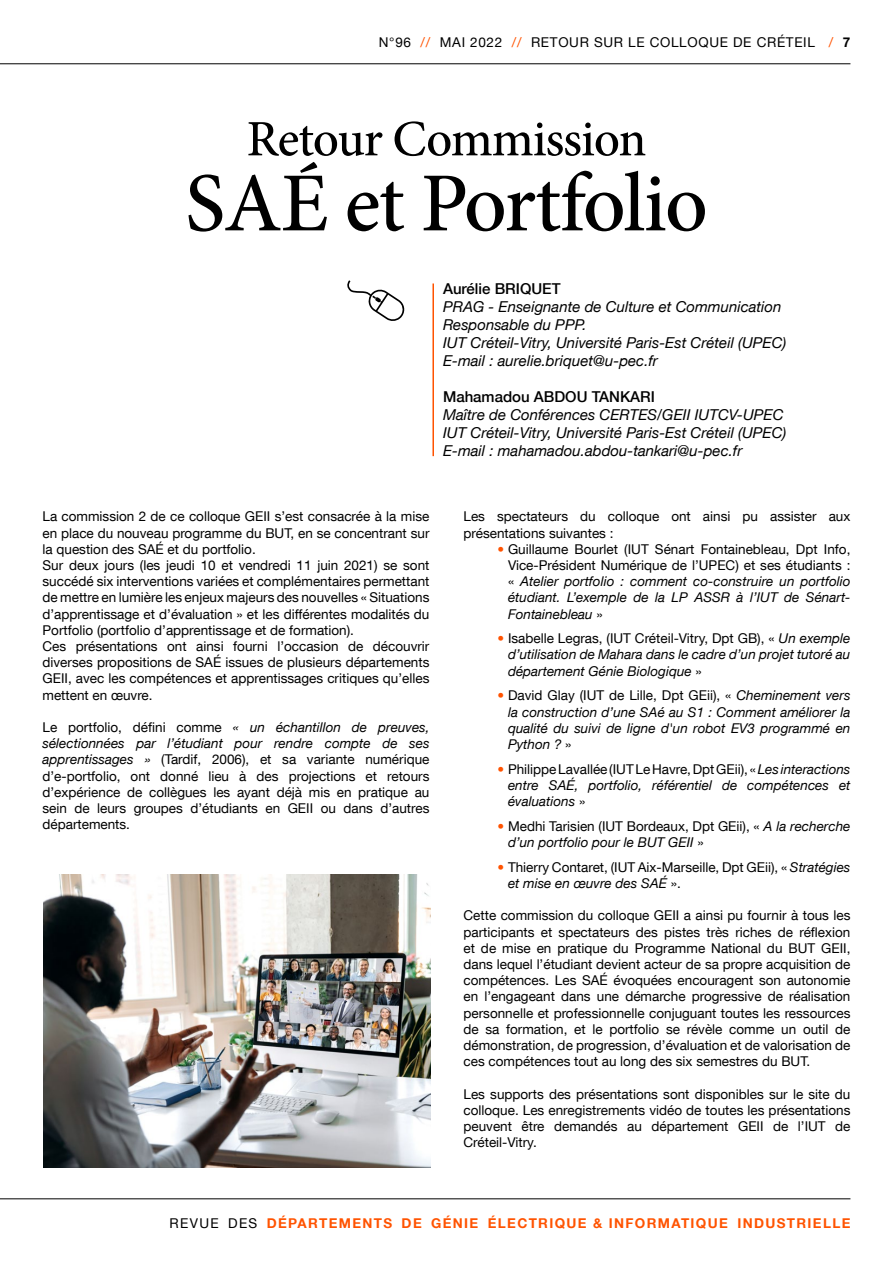
<style>
.page{position:relative;width:893px;height:1263px;background:#fff}
.page>*{position:absolute;margin:0;border:0;box-sizing:border-box;transform-origin:0 0}
.t1{font:500 84px "Minion Pro";letter-spacing:-.02em;color:#000}
.t2{font:500 51px "Minion Pro";letter-spacing:-.02em;color:#000}
.t3{font:italic 15px/18px "Helvetica Neue LT Com";color:#000}
.t4{font:500 15px "Helvetica Neue LT Com";color:#000}
.t5{font:13.5px/16.2px "Helvetica Neue LT Com";color:#000}
.t6{font:italic 13.5px/16.2px "Helvetica Neue LT Com";color:#000;text-align:justify}
.t7{font:700 13.5px "Helvetica Neue LT Com";letter-spacing:.1em;color:#ff5300}
.t8{font:13.5px "Helvetica Neue LT Com";letter-spacing:.05em;color:#000}
.s1{color:#ff5300}
.s2{font-weight:700}
.s3{font-style:italic}
.s4{font-style:normal;color:#ff5300}
.s5{font-style:normal}
.s6{font-weight:400;color:#000}
</style>
<div class="page">
<hr style="left:0;top:63px;width:850px;height:1px;background:#000">
<hr style="left:0;top:1198px;width:850px;height:1px;background:#000">
<hr style="left:432px;top:283px;width:2px;height:173px;background:#ff5300">
<svg style="left:347px;top:280px;width:58px;height:41px"></svg>
<img style="left:43px;top:875px;width:387px;height:292px">
<p class="t8" style="left:379px;top:34px;width:473px">N°96 <span class="s1">//</span> MAI 2022 <span class="s1">//</span> RETOUR SUR LE COLLOQUE DE CRÉTEIL <span class="s1">/</span> <span class="s2">7</span></p>
<h2 class="t2" style="left:247px;top:105px;width:401px">Retour Commission</h2>
<h1 class="t1" style="left:185px;top:147px;width:524px">SAÉ et Portfolio</h1>
<p class="t4" style="left:443px;top:280px;width:119px">Aurélie BRIQUET</p>
<p class="t3" style="left:443px;top:297px;width:345px">PRAG - Enseignante de Culture et Communication Responsable du PPP.<br>IUT Créteil-Vitry, Université Paris-Est Créteil (UPEC)<br>E-mail : aurelie.briquet@u-pec.fr</p>
<p class="t4" style="left:443px;top:388px;width:214px">Mahamadou ABDOU TANKARI</p>
<p class="t3" style="left:443px;top:405px;width:345px">Maître de Conférences CERTES/GEII IUTCV-UPEC<br>IUT Créteil-Vitry, Université Paris-Est Créteil (UPEC)<br>E-mail : mahamadou.abdou-tankari@u-pec.fr</p>
<p class="t5" style="left:43px;top:508px;width:388px">La commission 2 de ce colloque GEII s’est consacrée à la mise en place du nouveau programme du BUT, en se concentrant sur la question des SAÉ et du portfolio.<br>Sur deux jours (les jeudi 10 et vendredi 11 juin 2021) se sont succédé six interventions variées et complémentaires permettant de mettre en lumière les enjeux majeurs des nouvelles « Situations d’apprentissage et d’évaluation » et les différentes modalités du Portfolio (portfolio d’apprentissage et de formation).<br>Ces présentations ont ainsi fourni l’occasion de découvrir diverses propositions de SAÉ issues de plusieurs départements GEII, avec les compétences et apprentissages critiques qu’elles mettent en œuvre.</p>
<p class="t5" style="left:43px;top:719px;width:388px;text-align:justify">Le portfolio, défini comme <span class="s3">« un échantillon de preuves, sélectionnées par l’étudiant pour rendre compte de ses apprentissages »</span> (Tardif, 2006), et sa variante numérique d’e-portfolio, ont donné lieu à des projections et retours d’expérience de collègues les ayant déjà mis en pratique au sein de leurs groupes d’étudiants en GEII ou dans d’autres départements.</p>
<p class="t5" style="left:463px;top:508px;width:388px">Les spectateurs du colloque ont ainsi pu assister aux présentations suivantes :</p>
<p class="t6" style="left:508px;top:540px;width:344px;text-indent:-11px"><span class="s4">•</span> <span class="s5">Guillaume Bourlet (IUT Sénart Fontainebleau, Dpt Info, Vice-Président Numérique de l’UPEC) et ses étudiants : «</span> Atelier portfolio : comment co-construire un portfolio étudiant. L’exemple de la LP ASSR à l’IUT de Sénart-Fontainebleau <span class="s5">»</span></p>
<p class="t6" style="left:508px;top:630px;width:344px;text-indent:-11px"><span class="s4">•</span> <span class="s5">Isabelle Legras, (IUT Créteil-Vitry, Dpt GB), «</span> Un exemple d’utilisation de Mahara dans le cadre d’un projet tutoré au département Génie Biologique <span class="s5">»</span></p>
<p class="t6" style="left:508px;top:687px;width:344px;text-indent:-11px"><span class="s4">•</span> <span class="s5">David Glay (IUT de Lille, Dpt GEii), «</span> Cheminement vers la construction d’une SAé au S1 : Comment améliorer la qualité du suivi de ligne d'un robot EV3 programmé en Python ? <span class="s5">»</span></p>
<p class="t6" style="left:508px;top:760px;width:344px;text-indent:-11px"><span class="s4">•</span> <span class="s5">Philippe Lavallée (IUT Le Havre, Dpt GEii), «</span> Les interactions entre SAÉ, portfolio, référentiel de compétences et évaluations <span class="s5">»</span></p>
<p class="t6" style="left:508px;top:817px;width:344px;text-indent:-11px"><span class="s4">•</span> <span class="s5">Medhi Tarisien (IUT Bordeaux, Dpt GEii), «</span> A la recherche d’un portfolio pour le BUT GEII <span class="s5">»</span></p>
<p class="t5" style="left:508px;top:858px;width:344px;text-indent:-11px"><span class="s1">•</span> Thierry Contaret, (IUT Aix-Marseille, Dpt GEii), « <span class="s3">Stratégies et mise en œuvre des SAÉ</span> ».</p>
<p class="t5" style="left:463px;top:907px;width:388px;text-align:justify">Cette commission du colloque GEII a ainsi pu fournir à tous les participants et spectateurs des pistes très riches de réflexion et de mise en pratique du Programme National du BUT GEII, dans lequel l’étudiant devient acteur de sa propre acquisition de compétences. Les SAÉ évoquées encouragent son autonomie en l’engageant dans une démarche progressive de réalisation personnelle et professionnelle conjuguant toutes les ressources de sa formation, et le portfolio se révèle comme un outil de démonstration, de progression, d’évaluation et de valorisation de ces compétences tout au long des six semestres du BUT.</p>
<p class="t5" style="left:463px;top:1085px;width:388px;text-align:justify">Les supports des présentations sont disponibles sur le site du colloque. Les enregistrements vidéo de toutes les présentations peuvent être demandés au département GEII de l’IUT de Créteil-Vitry.</p>
<p class="t7" style="left:170px;top:1214px;width:682px"><span class="s6">REVUE DES</span> DÉPARTEMENTS DE GÉNIE ÉLECTRIQUE &amp; INFORMATIQUE INDUSTRIELLE</p>
</div>
